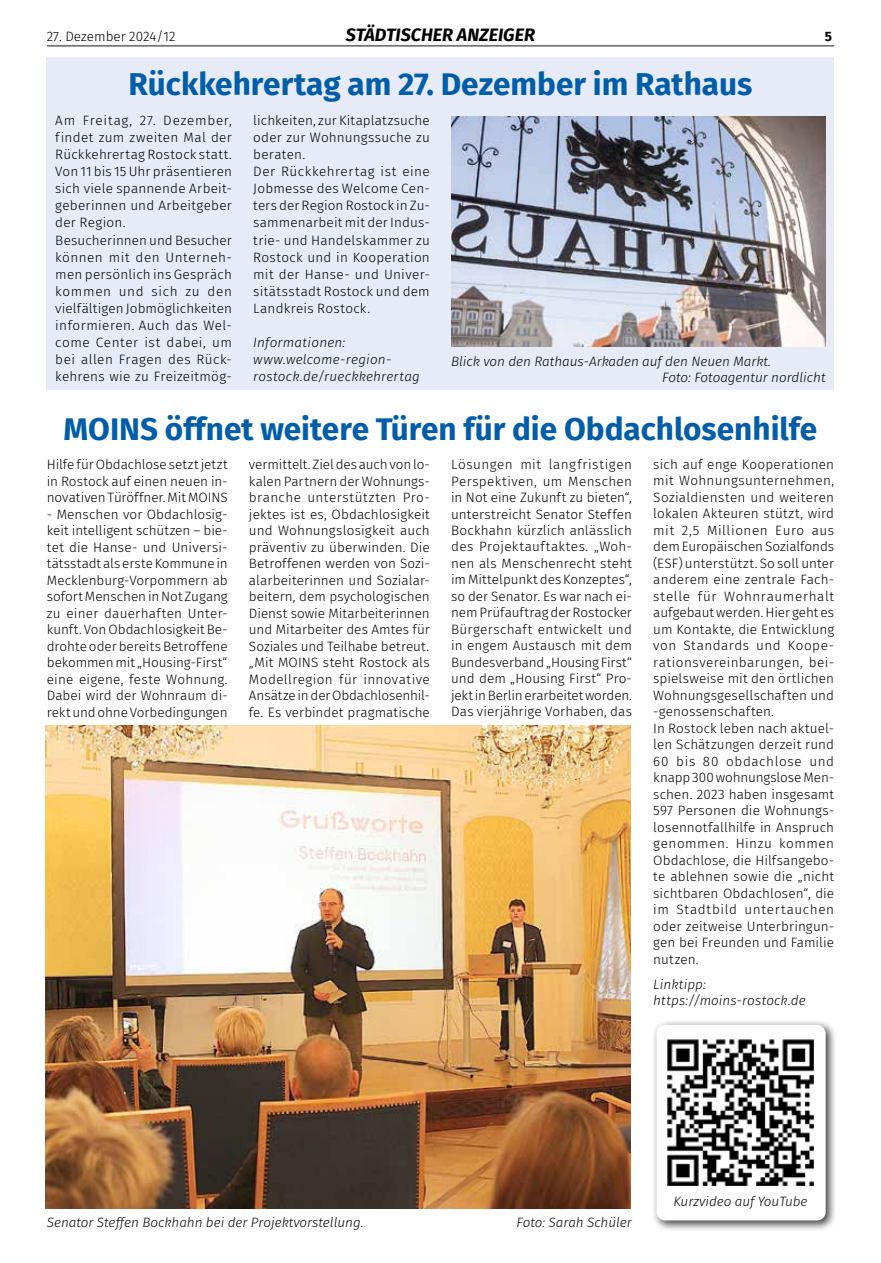
<style>
.page{position:relative;width:881px;height:1263px;background:#fff}
.page>*{position:absolute;margin:0;border:0;box-sizing:border-box;transform-origin:0 0}
.t1{font:700 31.5px "Fira Sans";color:#005da9}
.t2{font:italic 700 18px "Fira Sans";color:#000}
.t3{font:300 13.5px/16.5px "Fira Sans";letter-spacing:.015em;color:#000;text-align:justify}
.t4{font:italic 300 13.5px/16.5px "Fira Sans";color:#000}
.t5{font:700 13.5px "Fira Sans";color:#000}
</style>
<div class="page">
<hr style="left:47px;top:45px;width:786px;height:1px;background:#706f6f">
<hr style="left:47px;top:46px;width:786px;height:1px;background:#706f6f">
<img style="left:46px;top:725px;width:584px;height:483px">
<div style="left:47px;top:57px;width:786px;height:333px;background:#e7ebf7"></div>
<img style="left:451px;top:116px;width:374px;height:231px">
<div style="left:650px;top:1019px;width:186px;height:213px;background:#000;opacity:.75"></div>
<div style="left:656px;top:1025px;width:169px;height:195px;background:#fff;border-radius:9px"></div>
<img style="left:667px;top:1039px;width:146px;height:146px">
<p class="t3" style="left:47px;top:28px;width:130px">27. Dezember 2024/12</p>
<h2 class="t2" style="left:346px;top:20px;width:190px">STÄDTISCHER ANZEIGER</h2>
<p class="t5" style="left:824px;top:25px;width:9px">5</p>
<h1 class="t1" style="left:128px;top:58px;width:625px">Rückkehrertag am 27. Dezember im Rathaus</h1>
<p class="t3" style="left:55px;top:112px;width:178px;line-height:17.1px;text-align:left">Am Freitag, 27. Dezember, findet zum zweiten Mal der<br>Rückkehrertag Rostock statt.<br>Von 11 bis 15 Uhr präsentieren sich viele spannende Arbeit&shy;geberinnen und Arbeitgeber der Region.<br>Besucherinnen und Besucher können mit den Unterneh&shy;men persönlich ins Gespräch kommen und sich zu den vielfältigen Jobmöglichkeiten informieren. Auch das Wel&shy;come Center ist dabei, um bei allen Fragen des Rück&shy;kehrens wie zu Freizeitmög-</p>
<p class="t3" style="left:253px;top:112px;width:178px;line-height:17.1px;text-align:left">lichkeiten, zur Kitaplatzsuche oder zur Wohnungssuche zu beraten.<br>Der Rückkehrertag ist eine<br>Jobmesse des Welcome Cen&shy;ters der Region Rostock in Zu&shy;sammenarbeit mit der Indus&shy;trie- und Handelskammer zu<br>Rostock und in Kooperation mit der Hanse- und Univer&shy;sitätsstadt Rostock und dem<br>Landkreis Rostock.</p>
<p class="t4" style="left:253px;top:334px;width:168px;line-height:17.1px">Informationen: www.welcome-region&shy;rostock.de/rueckkehrertag</p>
<p class="t4" style="left:662px;top:353px;width:165px;text-indent:-211px">Blick von den Rathaus-Arkaden auf den Neuen Markt.<br>Foto: Fotoagentur nordlicht</p>
<h1 class="t1" style="left:64px;top:402px;width:755px">MOINS öffnet weitere Türen für die Obdachlosenhilfe</h1>
<p class="t3" style="left:47px;top:456px;width:182px">Hilfe für Obdachlose setzt jetzt in Rostock auf einen neuen in&shy;novativen Türöffner. Mit MOINS</p>
<p class="t3" style="left:47px;top:505px;width:182px">- Menschen vor Obdachlosig&shy;keit intelligent schützen – bie&shy;tet die Hanse- und Universi&shy;tätsstadt als erste Kommune in Mecklenburg-Vorpommern ab sofort Menschen in Not Zugang zu einer dauerhaften Unter&shy;kunft. Von Obdachlosigkeit Be&shy;drohte oder bereits Betroffene bekommen mit „Housing-First“ eine eigene, feste Wohnung.<br>Dabei wird der Wohnraum di&shy;rekt und ohne Vorbedingungen</p>
<p class="t3" style="left:249px;top:456px;width:182px">vermittelt. Ziel des auch von lo&shy;kalen Partnern der Wohnungs&shy;branche unterstützten Pro&shy;jektes ist es, Obdachlosigkeit und Wohnungslosigkeit auch präventiv zu überwinden. Die Betroffenen werden von Sozi&shy;alarbeiterinnen und Sozialar&shy;beitern, dem psychologischen Dienst sowie Mitarbeiterinnen und Mitarbeiter des Amtes für Soziales und Teilhabe betreut. „Mit MOINS steht Rostock als Modellregion für innovative Ansätze in der Obdachlosenhil&shy;fe. Es verbindet pragmatische</p>
<p class="t3" style="left:451px;top:456px;width:182px">Lösungen mit langfristigen Perspektiven, um Menschen in Not eine Zukunft zu bieten“, unterstreicht Senator Steffen Bockhahn kürzlich anlässlich des Projektauftaktes. „Woh&shy;nen als Menschenrecht steht im Mittelpunkt des Konzeptes“, so der Senator. Es war nach ei&shy;nem Prüfauftrag der Rostocker Bürgerschaft entwickelt und in engem Austausch mit dem Bundesverband „Housing First“ und dem „Housing First“ Pro&shy;jekt in Berlin erarbeitet worden.<br>Das vierjährige Vorhaben, das</p>
<p class="t3" style="left:653px;top:456px;width:182px;text-align:left">sich auf enge Kooperationen mit Wohnungsunternehmen,<br>Sozialdiensten und weiteren lokalen Akteuren stützt, wird mit 2,5 Millionen Euro aus dem Europäischen Sozialfonds (ESF) unterstützt. So soll unter anderem eine zentrale Fach&shy;stelle für Wohnraumerhalt aufgebaut werden. Hier geht es um Kontakte, die Entwicklung von Standards und Koope&shy;rationsvereinbarungen, bei&shy;spielsweise mit den örtlichen<br>Wohnungsgesellschaften und -genossenschaften.<br>In Rostock leben nach aktuel&shy;len Schätzungen derzeit rund<br>60 bis 80 obdachlose und knapp 300 wohnungslose Men&shy;schen. 2023 haben insgesamt<br>597 Personen die Wohnungs&shy;losennotfallhilfe in Anspruch genommen. Hinzu kommen<br>Obdachlose, die Hilfsangebo&shy;te ablehnen sowie die „nicht sichtbaren Obdachlosen“, die im Stadtbild untertauchen oder zeitweise Unterbringun&shy;gen bei Freunden und Familie nutzen.</p>
<p class="t4" style="left:653px;top:976px;width:154px">Linktipp: https://moins-rostock.de</p>
<p class="t4" style="left:47px;top:1214px;width:318px">Senator Steffen Bockhahn bei der Projektvorstellung.</p>
<p class="t4" style="left:516px;top:1214px;width:117px">Foto: Sarah Schüler</p>
<p class="t4" style="left:673px;top:1193px;width:135px">Kurzvideo auf YouTube</p>
</div>
